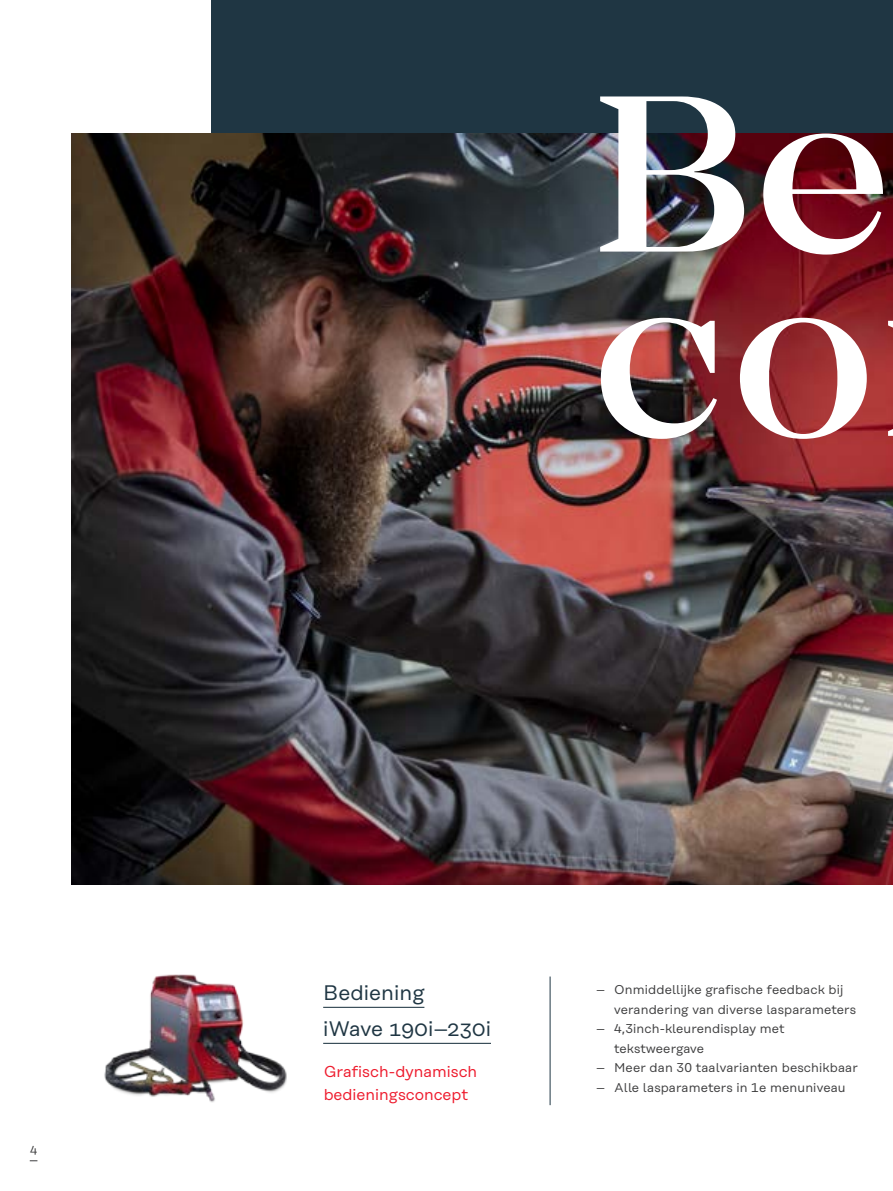
<style>
.page{position:relative;width:893px;height:1191px;background:#fff}
.page>*{position:absolute;margin:0;border:0;box-sizing:border-box;transform-origin:0 0}
.t1{font:500 231.45px/184.2px "Mirador";color:#fff}
.t2{font:21px/36px "Rational Text";color:#1f3643}
.t3{font:15.75px/22.5px "Rational Text";color:#ee1b2d}
.t4{font:12.75px/19.5px "Rational Text";letter-spacing:.01em;color:#3e3e3f}
.t5{font:12px "Rational Text";color:#3e3e3f}
</style>
<div class="page">
<div style="left:211px;top:0;width:682px;height:788px;background:#1f3643"></div>
<img style="left:72px;top:134px;width:821px;height:750px">
<hr style="left:550px;top:976px;width:1px;height:129px;background:#1f3643">
<img style="left:104px;top:974px;width:183px;height:129px">
<hr style="left:323px;top:1006px;width:101px;height:1px;background:#1f3643">
<hr style="left:323px;top:1042px;width:168px;height:1px;background:#1f3643">
<p class="t5" style="left:30px;top:1142px;width:9px">4</p>
<h1 class="t1" style="left:593px;top:84px;width:299px">Be co</h1>
<h2 class="t2" style="left:323px;top:974px;width:169px">Bediening<br>iWave 190i–230i</h2>
<p class="t3" style="left:324px;top:1060px;width:155px">Grafisch-dynamisch bedieningsconcept</p>
<p class="t4" style="left:614px;top:980px;width:243px;text-indent:-18px">– Onmiddellijke grafische feedback bij verandering van diverse lasparameters</p>
<p class="t4" style="left:614px;top:1019px;width:172px;text-indent:-18px">– 4,3inch-kleurendisplay met tekstweergave</p>
<p class="t4" style="left:596px;top:1058px;width:263px">– Meer dan 30 taalvarianten beschikbaar</p>
<p class="t4" style="left:596px;top:1077px;width:251px">– Alle lasparameters in 1e menuniveau</p>
</div>
